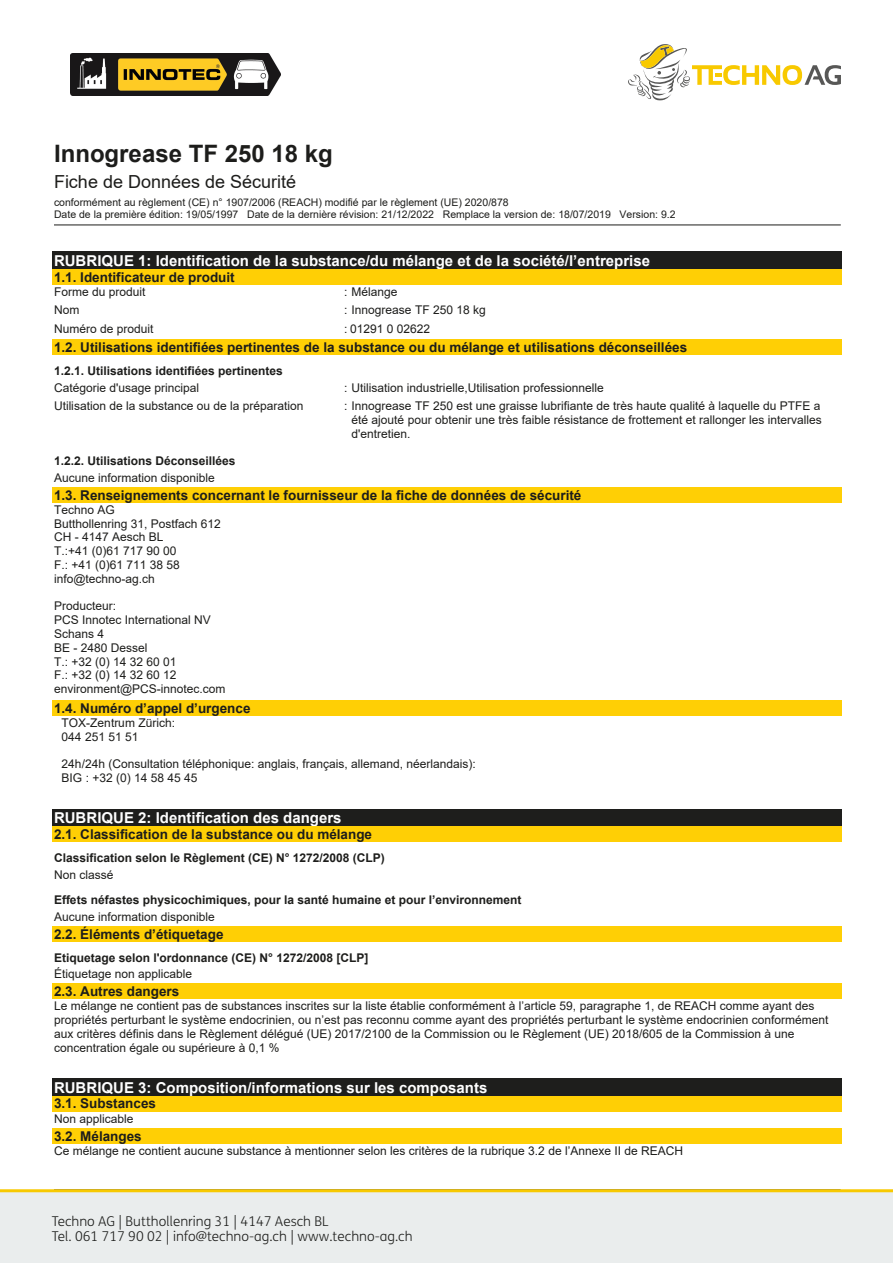
<style>
.page{position:relative;width:893px;height:1263px;background:#fff}
.page>*{position:absolute;margin:0;border:0;box-sizing:border-box;transform-origin:0 0}
.t1{font:700 24px "Arial";color:#1d1d1b}
.t2{font:18px "Arial";color:#1d1d1b}
.t3{font:700 15px "Arial";color:#fff}
.t4{font:700 13.5px "Arial";color:#1d1d1b}
.t5{font:300 13.5px/15px "FS Me";color:#1e1f1d}
.t6{font:12px/13.8px "Arial";color:#1d1d1b}
.t7{font:700 12px "Arial";color:#1d1d1b}
.t8{font:10.5px/12px "Arial";color:#1d1d1b}
.s1{color:#1e1e1c}
</style>
<div class="page">
<hr style="left:54px;top:225px;width:787px;height:1px;background:#1d1d1b">
<img style="left:70px;top:53px;width:211px;height:43px">
<div style="left:52px;top:252px;width:789px;height:17px;background:#1e1e1c"></div>
<div style="left:52px;top:269px;width:789px;height:16px;background:#ffcf05"></div>
<div style="left:52px;top:340px;width:789px;height:15px;background:#ffcf05"></div>
<div style="left:52px;top:487px;width:789px;height:15px;background:#ffcf05"></div>
<div style="left:52px;top:700px;width:789px;height:16px;background:#ffcf05"></div>
<div style="left:52px;top:809px;width:789px;height:17px;background:#1e1e1c"></div>
<div style="left:52px;top:826px;width:789px;height:16px;background:#ffcf05"></div>
<div style="left:52px;top:926px;width:789px;height:15px;background:#ffcf05"></div>
<div style="left:52px;top:983px;width:789px;height:16px;background:#ffcf05"></div>
<div style="left:52px;top:1078px;width:789px;height:18px;background:#1e1e1c"></div>
<div style="left:52px;top:1096px;width:789px;height:15px;background:#ffcf05"></div>
<div style="left:52px;top:1128px;width:789px;height:15px;background:#ffcf05"></div>
<div style="left:0;top:1189px;width:893px;height:74px;background:#eaeded"></div>
<svg style="left:628px;top:44px;width:213px;height:57px"></svg>
<h1 class="t1" style="left:54px;top:136px;width:280px">Innogrease TF 250 18 kg</h1>
<h2 class="t2" style="left:54px;top:169px;width:244px">Fiche de Données de Sécurité</h2>
<p class="t8" style="left:54px;top:196px;width:623px">conformément au règlement (CE) n° 1907/2006 (REACH) modifié par le règlement (UE) 2020/878<br>Date de la première édition: 19/05/1997 Date de la dernière révision: 21/12/2022 Remplace la version de: 18/07/2019 Version: 9.2</p>
<p class="t3" style="left:54px;top:250px;width:597px">RUBRIQUE 1: Identification de la substance/du mélange et de la société/l’entreprise</p>
<p class="t4" style="left:54px;top:267px;width:182px">1.1. Identificateur de produit</p>
<p class="t6" style="left:54px;top:285px;width:93px">Forme du produit</p>
<p class="t6" style="left:344px;top:285px;width:55px">: Mélange</p>
<p class="t6" style="left:54px;top:303px;width:27px">Nom</p>
<p class="t6" style="left:344px;top:303px;width:143px">: Innogrease TF 250 18 kg</p>
<p class="t6" style="left:54px;top:321px;width:101px">Numéro de produit</p>
<p class="t6" style="left:344px;top:321px;width:83px">: 3.0624.9999</p>
<p class="t4" style="left:54px;top:338px;width:635px">1.2. Utilisations identifiées pertinentes de la substance ou du mélange et utilisations déconseillées</p>
<p class="t7" style="left:54px;top:363px;width:230px">1.2.1. Utilisations identifiées pertinentes</p>
<p class="t6" style="left:54px;top:381px;width:147px">Catégorie d'usage principal</p>
<p class="t6" style="left:344px;top:381px;width:261px">: Utilisation industrielle,Utilisation professionnelle</p>
<p class="t6" style="left:54px;top:399px;width:251px">Utilisation de la substance ou de la préparation</p>
<p class="t6" style="left:352px;top:399px;width:472px;text-align:justify;text-indent:-8px">: Innogrease TF 250 est une graisse lubrifiante de très haute qualité à laquelle du PTFE a été ajouté pour obtenir une très faible résistance de frottement et rallonger les intervalles d'entretien.</p>
<p class="t7" style="left:54px;top:452px;width:183px">1.2.2. Utilisations Déconseillées</p>
<p class="t6" style="left:54px;top:470px;width:162px">Aucune information disponible</p>
<p class="t4" style="left:54px;top:485px;width:529px">1.3. Renseignements concernant le fournisseur de la fiche de données de sécurité</p>
<p class="t6" style="left:54px;top:502px;width:168px">Techno AG<br>Butthollenring 31, Postfach 612<br>CH - 4147 Aesch BL<br>T.:+41 (0)61 717 90 00<br>F.: +41 (0)61 711 38 58 info@techno-ag.ch</p>
<p class="t6" style="left:54px;top:599px;width:173px">Producteur:<br>PCS Innotec International NV<br>Schans 4<br>BE - 2480 Dessel<br>T.: +32 (0) 14 32 60 01<br>F.: +32 (0) 14 32 60 12 environment@PCS-innotec.com</p>
<p class="t4" style="left:54px;top:699px;width:198px">1.4. Numéro d’appel d’urgence</p>
<p class="t6" style="left:62px;top:716px;width:115px">TOX-Zentrum Zürich:<br>044 251 51 51</p>
<p class="t6" style="left:62px;top:757px;width:416px">24h/24h (Consultation téléphonique: anglais, français, allemand, néerlandais):<br>BIG : +32 (0) 14 58 45 45</p>
<p class="t3" style="left:54px;top:807px;width:289px">RUBRIQUE 2: Identification des dangers</p>
<p class="t4" style="left:54px;top:824px;width:320px">2.1. Classification de la substance ou du mélange</p>
<p class="t7" style="left:54px;top:849px;width:332px">Classification selon le Règlement (CE) N° 1272/2008 (CLP)</p>
<p class="t6" style="left:54px;top:867px;width:61px">Non classé</p>
<p class="t7" style="left:54px;top:891px;width:469px">Effets néfastes physicochimiques, pour la santé humaine et pour l’environnement</p>
<p class="t6" style="left:54px;top:909px;width:162px">Aucune information disponible</p>
<p class="t4" style="left:54px;top:924px;width:171px">2.2. Éléments d’étiquetage</p>
<p class="t7" style="left:54px;top:949px;width:316px">Etiquetage selon l'ordonnance (CE) N° 1272/2008 [CLP]</p>
<p class="t6" style="left:54px;top:967px;width:140px">Étiquetage non applicable</p>
<p class="t4" style="left:54px;top:982px;width:127px">2.3. Autres dangers</p>
<p class="t6" style="left:54px;top:999px;width:776px">Le mélange ne contient pas de substances inscrites sur la liste établie conformément à l’article 59, paragraphe 1, de REACH comme ayant des propriétés perturbant le système endocrinien, ou n’est pas reconnu comme ayant des propriétés perturbant le système endocrinien conformément aux critères définis dans le Règlement délégué (UE) 2017/2100 de la Commission ou le Règlement (UE) 2018/605 de la Commission à une concentration égale ou supérieure à 0,1 %</p>
<p class="t3" style="left:54px;top:1077px;width:435px">RUBRIQUE 3: Composition/informations sur les composants</p>
<p class="t4" style="left:54px;top:1094px;width:104px">3.1. Substances</p>
<p class="t6" style="left:54px;top:1111px;width:81px">Non applicable</p>
<p class="t4" style="left:54px;top:1126px;width:89px">3.2. Mélanges</p>
<p class="t6" style="left:54px;top:1143px;width:631px">Ce mélange ne contient aucune substance à mentionner selon les critères de la rubrique 3.2 de l’Annexe II de REACH</p>
<p class="t6" style="left:350px;top:322px;width:82px">01291 0 02622</p>
<p class="t5" style="left:52px;top:1213px;width:362px">Techno AG | Butthollenring 31 | 4147 Aesch BL<br>Tel. 061 717 90 02 | <span class="s1">info@techno-ag.ch |</span> www.techno-ag.ch</p>
</div>
